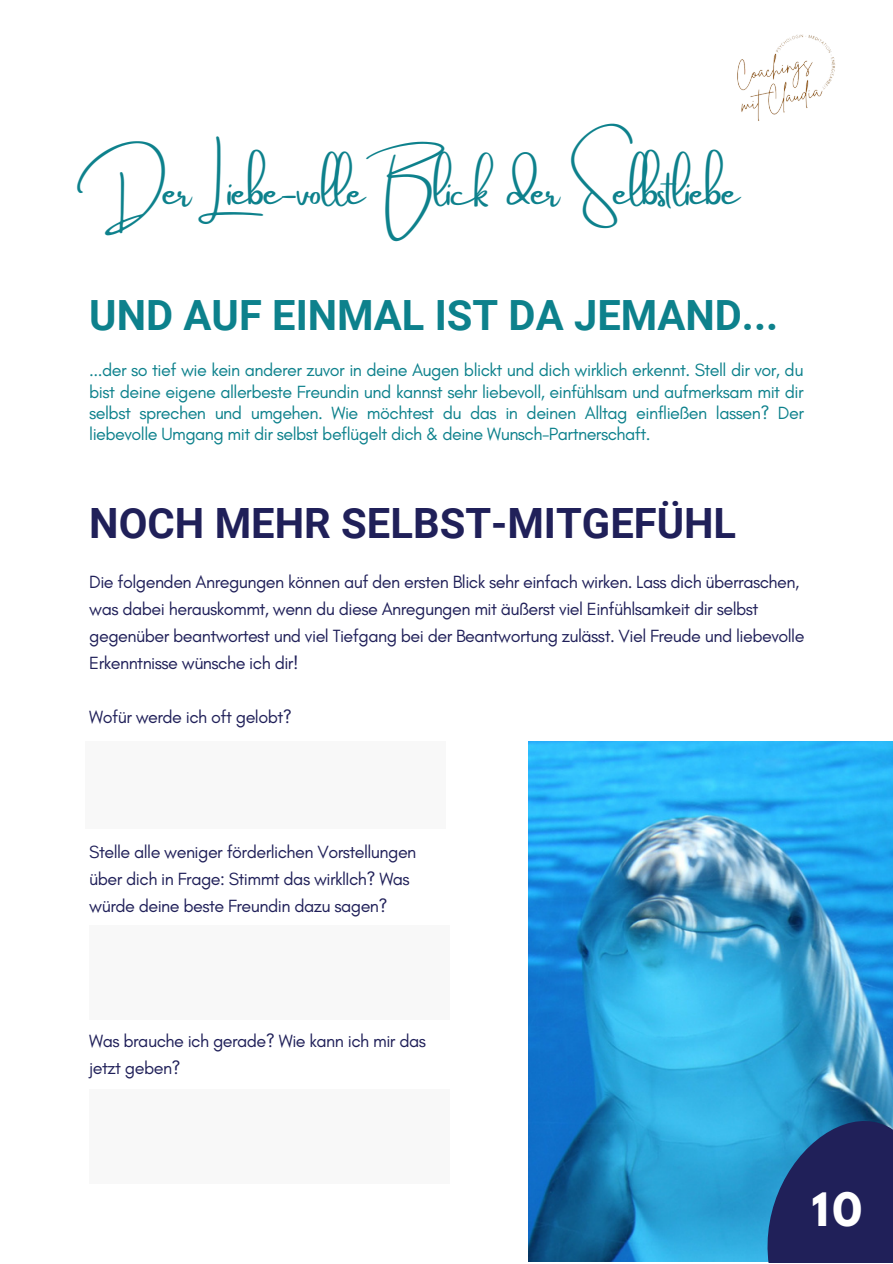
<style>
.page{position:relative;width:893px;height:1264px;background:#fff}
.page>*{position:absolute;margin:0;border:0;box-sizing:border-box;transform-origin:0 0}
.t1{font:42px "Amsterdam Two";letter-spacing:-.03em;color:#0d818c}
.t2{font:700 41.7px "Roboto";color:#0d818c}
.t3{font:700 41.7px "Roboto";color:#202059}
.t4{font:700 40.8px "League Spartan";color:#fff}
.t5{font:18px/27px "Glacial Indifference";letter-spacing:-.03em;color:#202059}
.t6{font:18px/21.3px "Glacial Indifference";letter-spacing:-.03em;color:#0d818c;text-align:justify}
</style>
<div class="page">
<img style="left:528px;top:741px;width:364px;height:520px">
<svg style="left:766px;top:1120px;width:126px;height:142px;background:#21366e"></svg>
<div style="left:85px;top:741px;width:361px;height:87px;background:#f8f8f8"></div>
<div style="left:89px;top:925px;width:361px;height:94px;background:#f8f8f8"></div>
<div style="left:89px;top:1088px;width:361px;height:95px;background:#f8f8f8"></div>
<img style="left:737px;top:34px;width:99px;height:87px">
<p class="t1" style="left:97px;top:168px;width:643px">Der Liebe-volle Blick der Selbstliebe</p>
<p class="t2" style="left:89px;top:291px;width:690px">UND AUF EINMAL IST DA JEMAND...</p>
<p class="t6" style="left:89px;top:359px;width:716px">...der so tief wie kein anderer zuvor in deine Augen blickt und dich wirklich erkennt. Stell dir vor, du bist deine eigene allerbeste Freundin und kannst sehr liebevoll, einfühlsam und aufmerksam mit dir selbst sprechen und umgehen. Wie möchtest du das in deinen Alltag einfließen lassen? Der liebevolle Umgang mit dir selbst beflügelt dich &amp; deine Wunsch-Partnerschaft.</p>
<p class="t3" style="left:89px;top:499px;width:648px">NOCH MEHR SELBST-MITGEFÜHL</p>
<p class="t5" style="left:89px;top:568px;width:716px">Die folgenden Anregungen können auf den ersten Blick sehr einfach wirken. Lass dich überraschen, was dabei herauskommt, wenn du diese Anregungen mit äußerst viel Einfühlsamkeit dir selbst gegenüber beantwortest und viel Tiefgang bei der Beantwortung zulässt. Viel Freude und liebevolle Erkenntnisse wünsche ich dir!</p>
<p class="t5" style="left:89px;top:703px;width:204px">Wofür werde ich oft gelobt?</p>
<p class="t5" style="left:89px;top:838px;width:328px">Stelle alle weniger förderlichen Vorstellungen</p>
<p class="t5" style="left:89px;top:865px;width:322px">über dich in Frage: Stimmt das wirklIch? Was</p>
<p class="t5" style="left:89px;top:892px;width:300px">würde deine beste Freundin dazu sagen?</p>
<p class="t5" style="left:89px;top:1027px;width:338px">Was brauche ich gerade? Wie kann ich mir das</p>
<p class="t5" style="left:89px;top:1053px;width:93px">jetzt geben?</p>
<p class="t4" style="left:811px;top:1189px;width:52px">10</p>
</div>
